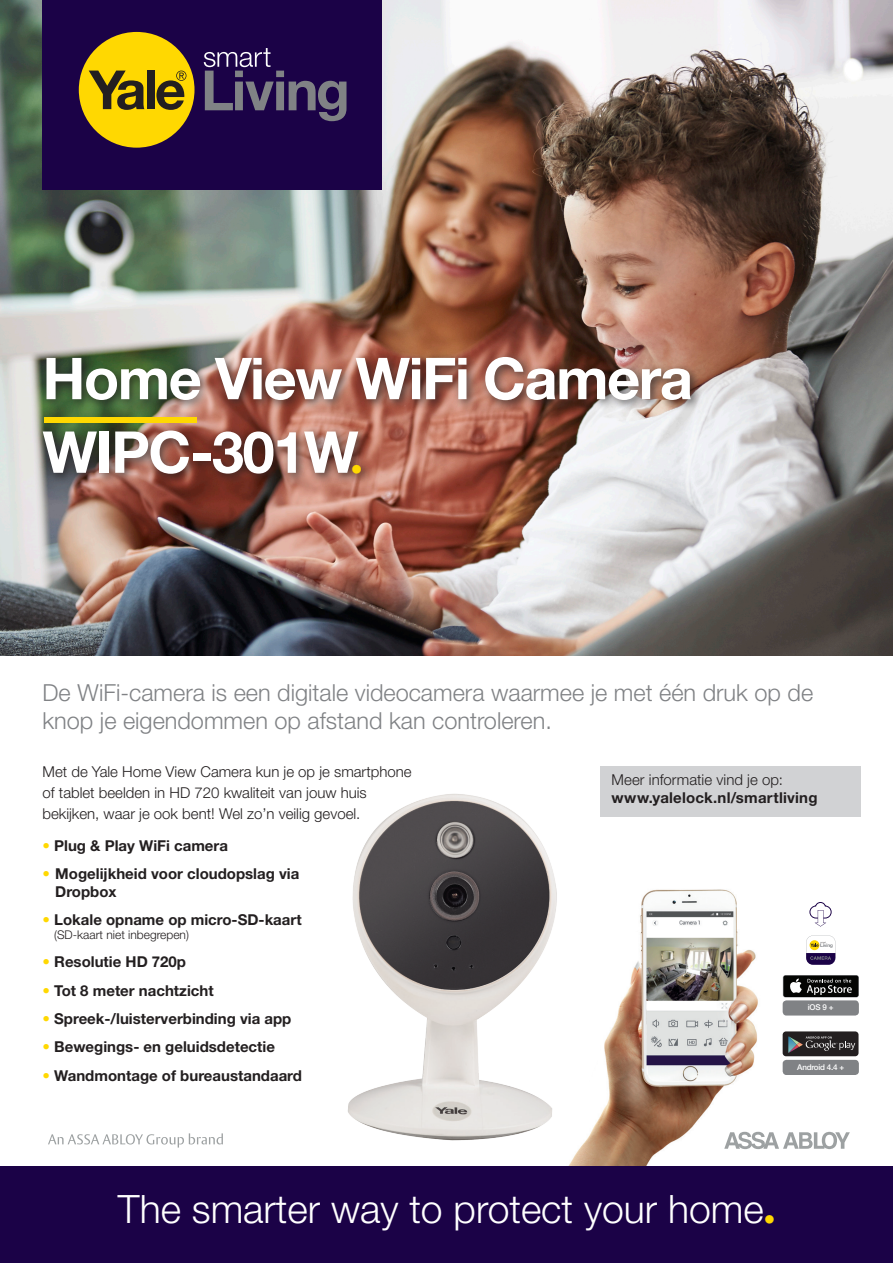
<style>
.page{position:relative;width:893px;height:1263px;background:#fff}
.page>*{position:absolute;margin:0;border:0;box-sizing:border-box;transform-origin:0 0}
.t1{font:700 57.75px "Helvetica Neue LT Std";letter-spacing:-.025em;color:#fff}
.t2{font:300 39.15px "Helvetica Neue LT Std";color:#fff}
.t3{font:300 23.55px/27.9px "Helvetica Neue LT Std";color:#808285}
.Subhead_panel{font:700 15px/18px "Helvetica Neue LT Std";color:#231f20}
.t4{font:300 15px "Helvetica Neue LT Std";color:#231f20}
.t5{font:300 12px "Helvetica Neue LT Std";color:#231f20}
.t6{font:500 7.95px "Helvetica Neue LT Std";letter-spacing:-.025em;color:#fff}
.s1{font-family:"Futura BQ";font-size:40.05px;color:#ffd801}
.s2{color:#ffd801}
.s3{font-weight:300}
.s4{font-family:"Futura BQ";font-weight:700;color:#ffd801}
</style>
<div class="page">
<img style="left:558px;top:889px;width:205px;height:278px">
<img style="left:0;top:0;width:893px;height:656px">
<div style="left:0;top:1167px;width:893px;height:96px;background:#1b0247"></div>
<div style="left:40px;top:351px;width:662px;height:61px;background:#231f20;opacity:.75"></div>
<div style="left:37px;top:424px;width:336px;height:62px;background:#231f20;opacity:.75"></div>
<svg style="left:724px;top:1132px;width:126px;height:17px"></svg>
<div style="left:44px;top:417px;width:153px;height:6px;background:#ffd801"></div>
<div style="left:43px;top:0;width:339px;height:189px;background:#1b0247"></div>
<img style="left:319px;top:794px;width:239px;height:373px">
<div style="left:600px;top:766px;width:261px;height:51px;background:#d1d2d4"></div>
<svg style="left:809px;top:902px;width:23px;height:25px"></svg>
<svg style="left:806px;top:935px;width:29px;height:30px"></svg>
<svg style="left:783px;top:975px;width:76px;height:22px"></svg>
<div style="left:783px;top:975px;width:75px;height:22px;background:#040503;border-radius:2px"></div>
<svg style="left:790px;top:978px;width:62px;height:17px"></svg>
<div style="left:783px;top:1031px;width:75px;height:25px;background:#231f20;border-radius:3px"></div>
<svg style="left:788px;top:1036px;width:67px;height:17px"></svg>
<div style="left:783px;top:1000px;width:76px;height:15px;background:#808285;border-radius:4px"></div>
<div style="left:783px;top:1060px;width:76px;height:15px;background:#808285;border-radius:4px"></div>
<div style="left:79px;top:32px;width:115px;height:116px;background:#ffd801;border-radius:50%"></div>
<svg style="left:89px;top:71px;width:55px;height:39px"></svg>
<div style="left:147px;top:71px;width:7px;height:38px;background:#231f20"></div>
<svg style="left:156px;top:71px;width:30px;height:39px"></svg>
<svg style="left:204px;top:48px;width:142px;height:73px"></svg>
<svg style="left:48px;top:1133px;width:175px;height:14px"></svg>
<p class="t1" style="left:43px;top:343px;width:652px">Home View WiFi Camera</p>
<p class="t1" style="left:43px;top:416px;width:322px">WIPC-301W<span class="s1">.</span></p>
<p class="t3" style="left:43px;top:679px;width:772px">De WiFi-camera is een digitale videocamera waarmee je met één druk op de knop je eigendommen op afstand kan controleren.</p>
<p class="t4" style="left:43px;top:763px;width:371px">Met de Yale Home View Camera kun je op je smartphone</p>
<p class="t4" style="left:43px;top:784px;width:326px">of tablet beelden in HD 720 kwaliteit van jouw huis</p>
<p class="t4" style="left:43px;top:805px;width:319px">bekijken, waar je ook bent! Wel zo’n veilig gevoel.</p>
<p class="Subhead_panel" style="left:43px;top:836px;width:187px"><span class="s2">•</span> Plug &amp; Play WiFi camera</p>
<p class="Subhead_panel" style="left:55px;top:864px;width:246px;text-indent:-13px"><span class="s2">•</span> Mogelijkheid voor cloudopslag via<br>Dropbox</p>
<p class="Subhead_panel" style="left:43px;top:911px;width:261px"><span class="s2">•</span> Lokale opname op micro-SD-kaart</p>
<p class="t5" style="left:54px;top:927px;width:136px">(SD-kaart niet inbegrepen)</p>
<p class="Subhead_panel" style="left:43px;top:953px;width:145px"><span class="s2">•</span> Resolutie HD 720p</p>
<p class="Subhead_panel" style="left:43px;top:981px;width:173px"><span class="s2">•</span> Tot 8 meter nachtzicht</p>
<p class="Subhead_panel" style="left:43px;top:1009px;width:250px"><span class="s2">•</span> Spreek-/luisterverbinding via app</p>
<p class="Subhead_panel" style="left:43px;top:1038px;width:234px"><span class="s2">•</span> Bewegings- en geluidsdetectie</p>
<p class="Subhead_panel" style="left:43px;top:1066px;width:261px"><span class="s2">•</span> Wandmontage of bureaustandaard</p>
<p class="Subhead_panel" style="left:611px;top:770px;width:208px"><span class="s3">Meer informatie vind je op: </span>www.yalelock.nl/smartliving</p>
<p class="t6" style="left:808px;top:1003px;width:27px">iOS 9 +</p>
<p class="t6" style="left:797px;top:1062px;width:49px">Android 4.4 +</p>
<p class="t2" style="left:118px;top:1185px;width:659px">The smarter way to protect your home<span class="s4">.</span></p>
</div>
